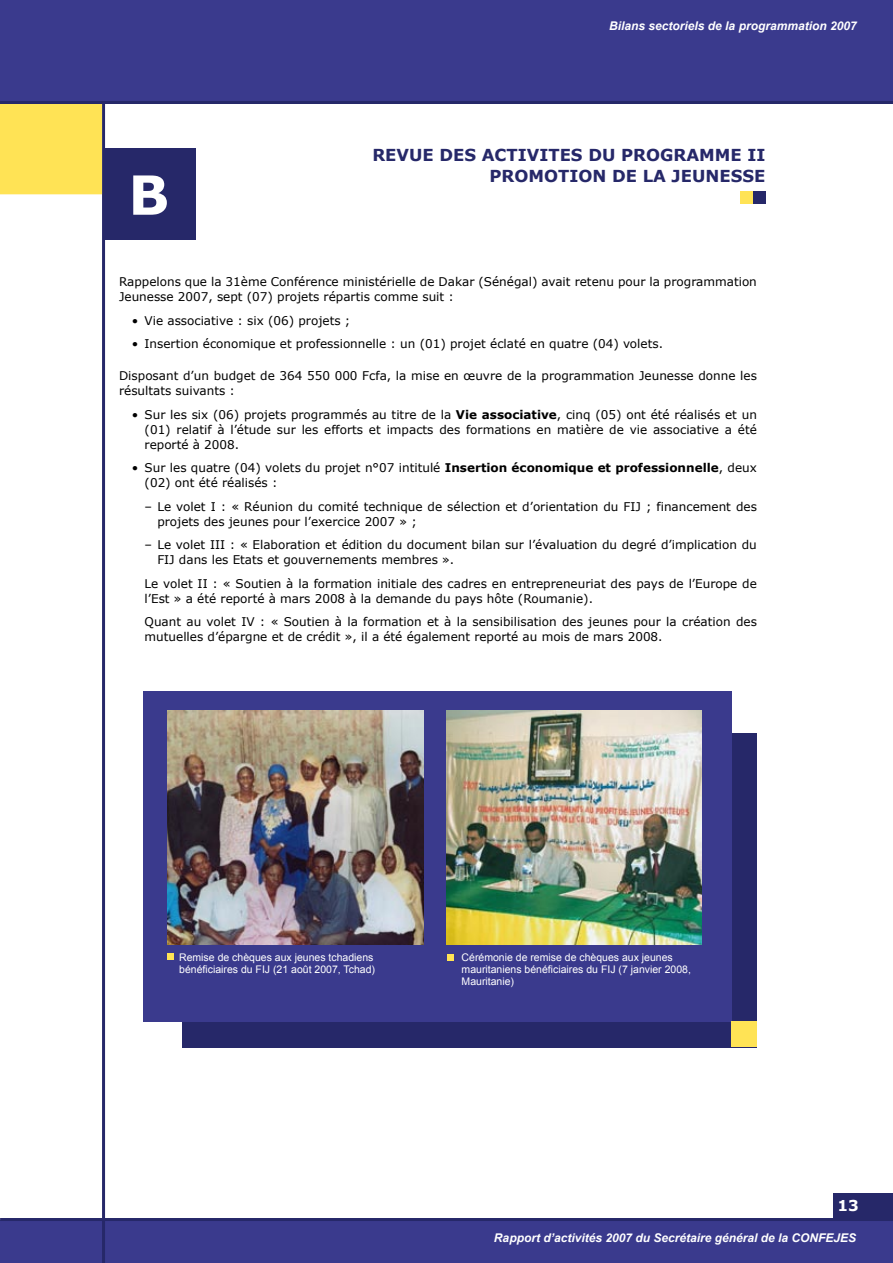
<style>
.page{position:relative;width:893px;height:1263px;background:#fff}
.page>*{position:absolute;margin:0;border:0;box-sizing:border-box;transform-origin:0 0}
.t1{font:700 54px "Verdana";color:#fff}
.t2{font:700 16.5px/21px "Verdana";color:#262869}
.t3{font:700 15px "Verdana";color:#fff}
.t4{font:12px/15px "Verdana";color:#000}
.t5{font:italic 700 12px "Arial";color:#fff}
.t6{font:10.5px/12px "Arial";color:#fff}
.s1{font-weight:700}
</style>
<div class="page">
<div style="left:833px;top:1193px;width:60px;height:25px;background:#262869"></div>
<div style="left:0;top:0;width:893px;height:102px;background:#3a3a8d"></div>
<div style="left:0;top:1220px;width:893px;height:43px;background:#3a3a8d"></div>
<hr style="left:0;top:101px;width:893px;height:3px;background:#262869">
<hr style="left:0;top:1218px;width:893px;height:3px;background:#262869">
<hr style="left:102px;top:102px;width:3px;height:1161px;background:#262869">
<div style="left:1px;top:105px;width:100px;height:89px;background:#ffe355"></div>
<div style="left:0;top:104px;width:102px;height:90px;border:2px solid #ffe355"></div>
<div style="left:105px;top:149px;width:91px;height:91px;background:#262869"></div>
<div style="left:183px;top:733px;width:574px;height:314px;background:#262869"></div>
<div style="left:143px;top:691px;width:588px;height:331px;background:#3a3a8d"></div>
<div style="left:167px;top:954px;width:7px;height:6px;background:#ffe355"></div>
<div style="left:731px;top:1022px;width:26px;height:25px;background:#ffe355"></div>
<div style="left:447px;top:954px;width:7px;height:6px;background:#ffe355"></div>
<img style="left:168px;top:710px;width:255px;height:234px">
<img style="left:446px;top:710px;width:256px;height:234px">
<div style="left:753px;top:191px;width:12px;height:13px;background:#262869"></div>
<div style="left:740px;top:191px;width:13px;height:13px;background:#ffe355"></div>
<h1 class="t1" style="left:128px;top:161px;width:43px">B</h1>
<p class="t5" style="left:609px;top:19px;width:249px">Bilans sectoriels de la programmation 2007</p>
<h2 class="t2" style="left:372px;top:144px;width:13px">revue</h2>
<h2 class="t2" style="left:439px;top:144px;width:13px">des</h2>
<h2 class="t2" style="left:482px;top:144px;width:13px">activites</h2>
<h2 class="t2" style="left:588px;top:144px;width:14px">du</h2>
<h2 class="t2" style="left:621px;top:144px;width:15px">programme</h2>
<h2 class="t2" style="left:489px;top:144px;width:277px;text-indent:258px">ii<br>PROMOTION DE LA JEUNESSE</h2>
<p class="t4" style="left:119px;top:274px;width:639px">Rappelons que la 31ème Conférence ministérielle de Dakar (Sénégal) avait retenu pour la programmation<br>Jeunesse 2007, sept (07) projets répartis comme suit :</p>
<p class="t4" style="left:132px;top:313px;width:220px">• Vie associative : six (06) projets ;</p>
<p class="t4" style="left:132px;top:336px;width:533px">• Insertion économique et professionnelle : un (01) projet éclaté en quatre (04) volets.</p>
<p class="t4" style="left:119px;top:368px;width:639px">Disposant d’un budget de 364 550 000 Fcfa, la mise en œuvre de la programmation Jeunesse donne les résultats suivants :</p>
<p class="t4" style="left:145px;top:407px;width:614px;text-align:justify;text-indent:-13px">• Sur les six (06) projets programmés au titre de la <span class="s1">Vie associative</span>, cinq (05) ont été réalisés et un (01) relatif à l’étude sur les efforts et impacts des formations en matière de vie associative a été reporté à 2008.</p>
<p class="t4" style="left:145px;top:460px;width:614px;text-indent:-13px">• Sur les quatre (04) volets du projet n°07 intitulé <span class="s1">Insertion économique et professionnelle</span>, deux (02) ont été réalisés :</p>
<p class="t4" style="left:157px;top:499px;width:601px;text-indent:-13px">– Le volet I : « Réunion du comité technique de sélection et d’orientation du FIJ ; financement des projets des jeunes pour l’exercice 2007 » ;</p>
<p class="t4" style="left:157px;top:537px;width:601px;text-indent:-13px">– Le volet III : « Elaboration et édition du document bilan sur l’évaluation du degré d’implication du<br>FIJ dans les Etats et gouvernements membres ».</p>
<p class="t4" style="left:145px;top:576px;width:614px">Le volet II : « Soutien à la formation initiale des cadres en entrepreneuriat des pays de l’Europe de l’Est » a été reporté à mars 2008 à la demande du pays hôte (Roumanie).</p>
<p class="t4" style="left:145px;top:614px;width:614px">Quant au volet IV : « Soutien à la formation et à la sensibilisation des jeunes pour la création des mutuelles d’épargne et de crédit », il a été également reporté au mois de mars 2008.</p>
<p class="t6" style="left:179px;top:951px;width:197px">Remise de chèques aux jeunes tchadiens bénéficiaires du FIJ (21 août 2007, Tchad)</p>
<p class="t6" style="left:462px;top:952px;width:231px">Cérémonie de remise de chèques aux jeunes mauritaniens bénéficiaires du FIJ (7 janvier 2008,<br>Mauritanie)</p>
<p class="t3" style="left:838px;top:1196px;width:23px">13</p>
<p class="t5" style="left:494px;top:1231px;width:364px">Rapport d’activités 2007 du Secrétaire général de la CONFEJES</p>
</div>
